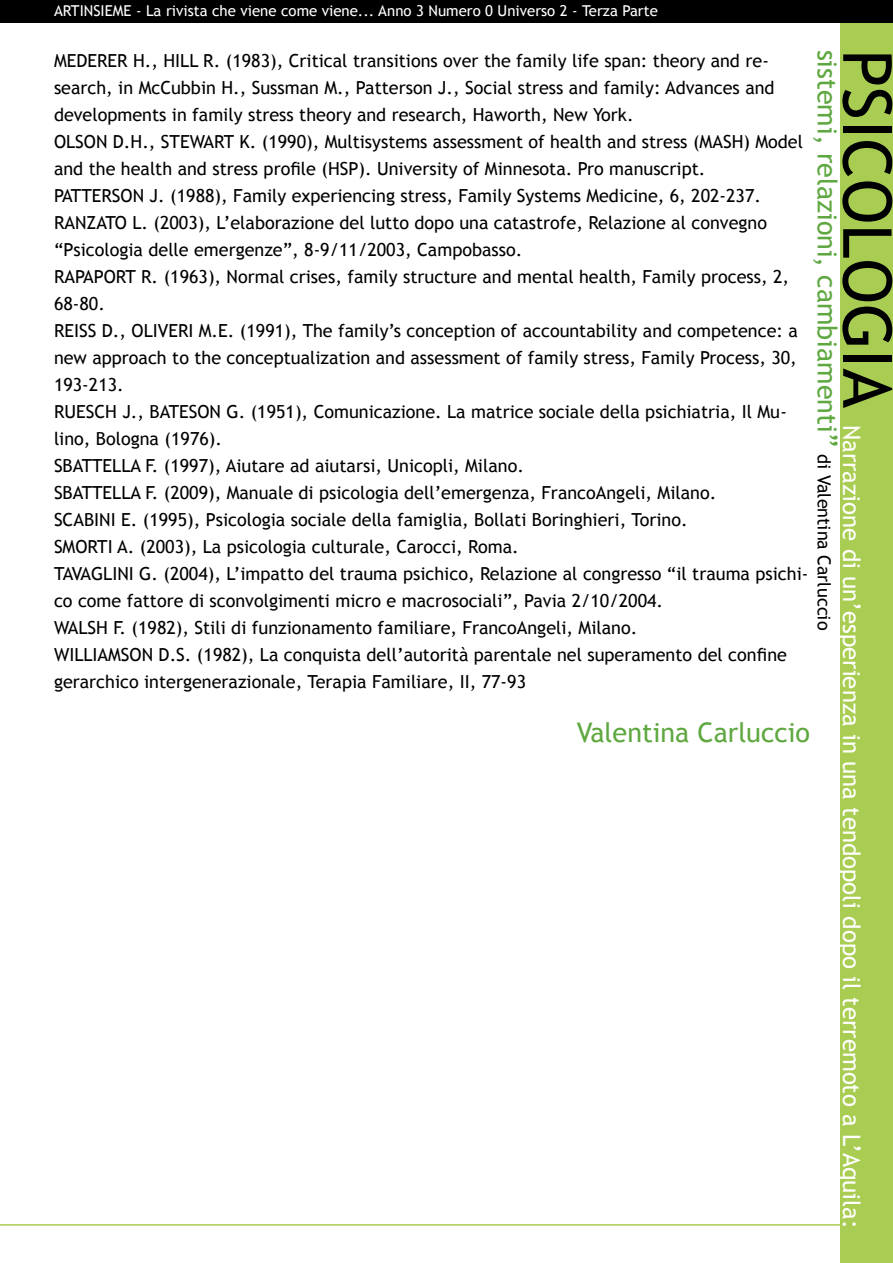
<style>
.page{position:relative;width:893px;height:1263px;background:#fff}
.page>*{position:absolute;margin:0;border:0;box-sizing:border-box;transform-origin:0 0}
.t1{font:67.5px "Trebuchet MS";color:#000}
.t2{font:27px "Trebuchet MS";color:#5fa841}
.t3{font:24px "Trebuchet MS";color:#fff}
.t4{font:18px/27px "Trebuchet MS";color:#000}
.t5{font:15px "Trebuchet MS";color:#fff}
.s1{font-size:18px;color:#000}
</style>
<div class="page">
<div style="left:840px;top:22px;width:53px;height:1240px;background:#a9cd52"></div>
<hr style="left:0;top:1224px;width:893px;height:1px;background:#a9cd52">
<div style="left:0;top:0;width:893px;height:22px;background:#000"></div>
<p class="t5" style="left:54px;top:1px;width:605px">ARTINSIEME - La rivista che viene come viene... Anno 3 Numero 0 Universo 2 - Terza Parte</p>
<p class="t4" style="left:54px;top:48px;width:722px">MEDERER H., HILL R. (1983), Critical transitions over the family life span: theory and re&shy;search, in McCubbin H., Sussman M., Patterson J., Social stress and family: Advances and developments in family stress theory and research, Haworth, New York.</p>
<p class="t4" style="left:54px;top:129px;width:750px">OLSON D.H., STEWART K. (1990), Multisystems assessment of health and stress (MASH) Model and the health and stress profile (HSP). University of Minnesota. Pro manuscript.</p>
<p class="t4" style="left:54px;top:183px;width:709px">PATTERSON J. (1988), Family experiencing stress, Family Systems Medicine, 6, 202-237.</p>
<p class="t4" style="left:54px;top:210px;width:714px">RANZATO L. (2003), L’elaborazione del lutto dopo una catastrofe, Relazione al convegno “Psicologia delle emergenze”, 8-9/11/2003, Campobasso.</p>
<p class="t4" style="left:54px;top:264px;width:737px">RAPAPORT R. (1963), Normal crises, family structure and mental health, Family process, 2,<br>68-80.</p>
<p class="t4" style="left:54px;top:318px;width:745px;text-align:justify">REISS D., OLIVERI M.E. (1991), The family’s conception of accountability and competence: a new approach to the conceptualization and assessment of family stress, Family Process, 30, 193-213.</p>
<p class="t4" style="left:54px;top:399px;width:734px">RUESCH J., BATESON G. (1951), Comunicazione. La matrice sociale della psichiatria, Il Mu&shy;lino, Bologna (1976).</p>
<p class="t4" style="left:54px;top:453px;width:471px">SBATTELLA F. (1997), Aiutare ad aiutarsi, Unicopli, Milano.</p>
<p class="t4" style="left:54px;top:480px;width:664px">SBATTELLA F. (2009), Manuale di psicologia dell’emergenza, FrancoAngeli, Milano.</p>
<p class="t4" style="left:54px;top:507px;width:635px">SCABINI E. (1995), Psicologia sociale della famiglia, Bollati Boringhieri, Torino.</p>
<p class="t4" style="left:54px;top:534px;width:466px">SMORTI A. (2003), La psicologia culturale, Carocci, Roma.</p>
<p class="t4" style="left:54px;top:561px;width:756px">TAVAGLINI G. (2004), L’impatto del trauma psichico, Relazione al congresso “il trauma psichi&shy;co come fattore di sconvolgimenti micro e macrosociali”, Pavia 2/10/2004.</p>
<p class="t4" style="left:54px;top:615px;width:585px">WALSH F. (1982), Stili di funzionamento familiare, FrancoAngeli, Milano.</p>
<p class="t4" style="left:54px;top:642px;width:734px">WILLIAMSON D.S. (1982), La conquista dell’autorità parentale nel superamento del confine gerarchico intergenerazionale, Terapia Familiare, II, 77-93</p>
<p class="t2" style="left:577px;top:717px;width:235px">Valentina Carluccio</p>
<h2 class="t2" style="left:843px;top:50px;width:582px;rotate:90deg">sistemi, relazioni, cambiamenti” <span class="s1">di Valentina Carluccio</span></h2>
<h1 class="t1" style="left:907px;top:50px;width:360px;rotate:90deg">PSICOLOGIA</h1>
<h3 class="t3" style="left:866px;top:425px;width:805px;rotate:90deg">Narrazione di un’esperienza in una tendopoli dopo il terremoto a L’Aquila:</h3>
</div>
